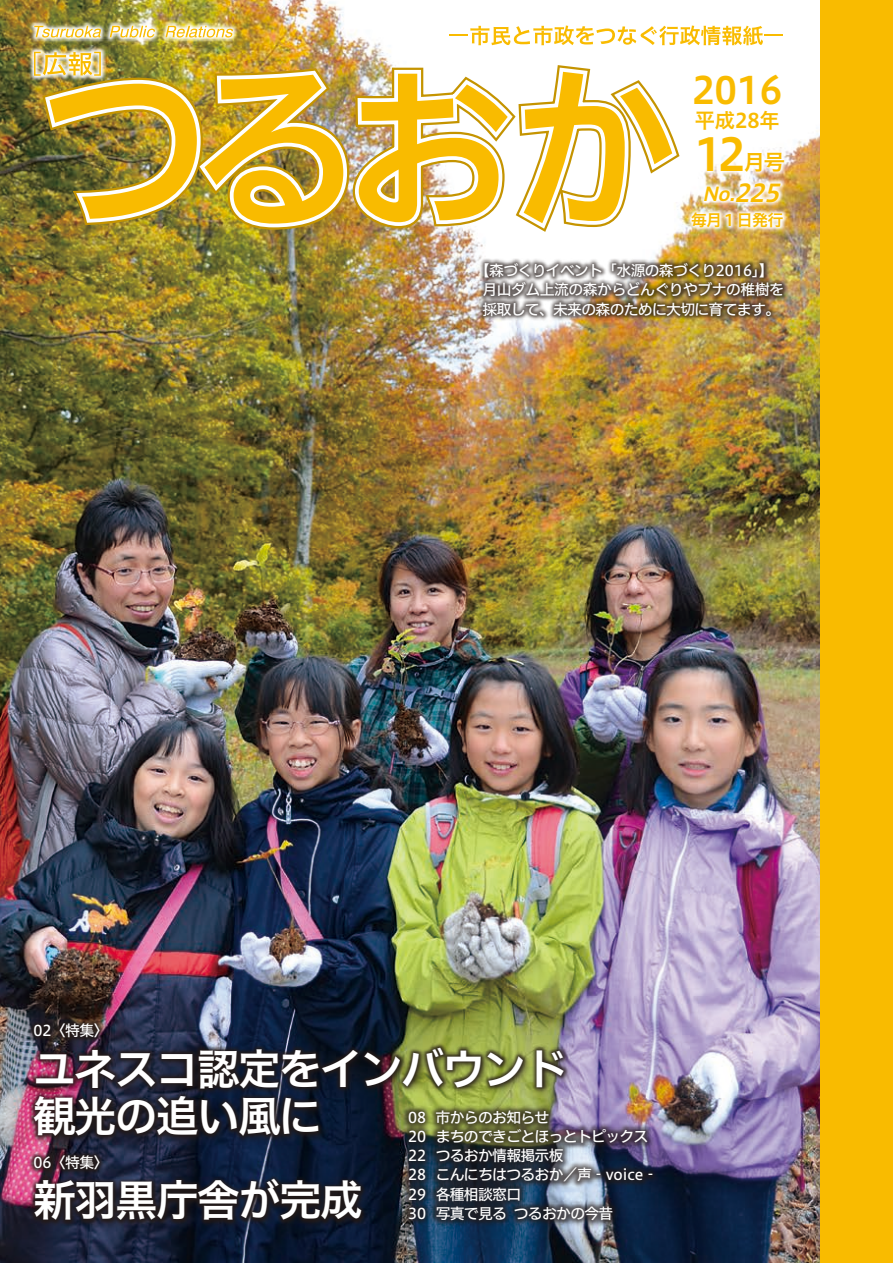
<style>
.page{position:relative;width:893px;height:1263px;background:#fff}
.page>*{position:absolute;margin:0;border:0;box-sizing:border-box;transform-origin:0 0}
.t1{font:44.7px "Hiragino UD Sans F Std W6";color:#f9bb00}
.t2{font:42.45px/47.8px "Hiragino UD Sans F Std N W6";letter-spacing:-.035em;color:#fff}
.t3{font:37.2px "Hiragino UD Sans F Std W6";color:#f9bb00}
.t4{font:20.25px "Hiragino UD Sans F Std W6";color:#f9bb00}
.t5{font:italic 19.2px "Hiragino UD Sans F Std W6";color:#f9bb00}
.t6{font:15.9px "Hiragino UD Sans F Std N W6";letter-spacing:-.04em;color:#f9bb00}
.t7{font:14.85px/19.2px "Hiragino UD Sans F Std N W5";letter-spacing:-.05em;color:#fff}
.s1{font-size:21.3px}
.s2{font-size:24.45px}
</style>
<div class="page">
<img style="left:0;top:0;width:821px;height:1263px">
<div style="left:821px;top:0;width:72px;height:1263px;background:#f9bb00"></div>
<div style="left:478px;top:258px;width:310px;height:63px;background:#231916;opacity:.7"></div>
<img style="left:29px;top:20px;width:210px;height:23px">
<svg style="left:34px;top:26px;width:67px;height:12px"></svg>
<svg style="left:110px;top:26px;width:45px;height:12px"></svg>
<svg style="left:165px;top:26px;width:68px;height:12px"></svg>
<svg style="left:29px;top:46px;width:77px;height:35px"></svg>
<svg style="left:687px;top:69px;width:103px;height:164px"></svg>
<img style="left:34px;top:52px;width:653px;height:188px">
<div style="left:401px;top:1103px;width:259px;height:125px;background:#231916;opacity:.7"></div>
<div style="left:444px;top:20px;width:345px;height:31px;background:#fff"></div>
<svg style="left:449px;top:26px;width:334px;height:19px"></svg>
<div style="left:29px;top:1018px;width:545px;height:129px;background:#231916;opacity:.75"></div>
<div style="left:28px;top:1018px;width:541px;height:123px;background:#231916;opacity:.85"></div>
<div style="left:29px;top:1150px;width:343px;height:81px;background:#231916;opacity:.75"></div>
<div style="left:28px;top:1149px;width:338px;height:77px;background:#231916;opacity:.85"></div>
<h3 class="t3" style="left:692px;top:61px;width:92px">2016</h3>
<h3 class="t4" style="left:695px;top:105px;width:87px">平成28年</h3>
<h1 class="t1" style="left:695px;top:120px;width:91px">12<span class="s1">月号</span></h1>
<p class="t5" style="left:702px;top:179px;width:86px">No.<span class="s2">225</span></p>
<p class="t6" style="left:691px;top:208px;width:94px">毎月１日発行</p>
<p class="t7" style="left:482px;top:260px;width:303px;text-indent:-7px">【森づくりイベント「水源の森づくり2016」】月山ダム上流の森からどんぐりやブナの稚樹を採取して、未来の森のために大切に育てます。</p>
<p class="t7" style="left:33px;top:1020px;width:77px">02〈特集〉</p>
<h2 class="t2" style="left:33px;top:1042px;width:535px">ユネスコ認定をインバウンド観光の追い風に</h2>
<p class="t7" style="left:33px;top:1151px;width:77px">06〈特集〉</p>
<h2 class="t2" style="left:33px;top:1174px;width:331px">新羽黒庁舎が完成</h2>
<p class="t7" style="left:408px;top:1107px;width:251px">08 市からのお知らせ<br>20 まちのできごとほっとトピックス<br>22 つるおか情報掲示板<br>28 こんにちはつるおか／声‐voice‐<br>29 各種相談窓口<br>30 写真で見る つるおかの今昔</p>
</div>
